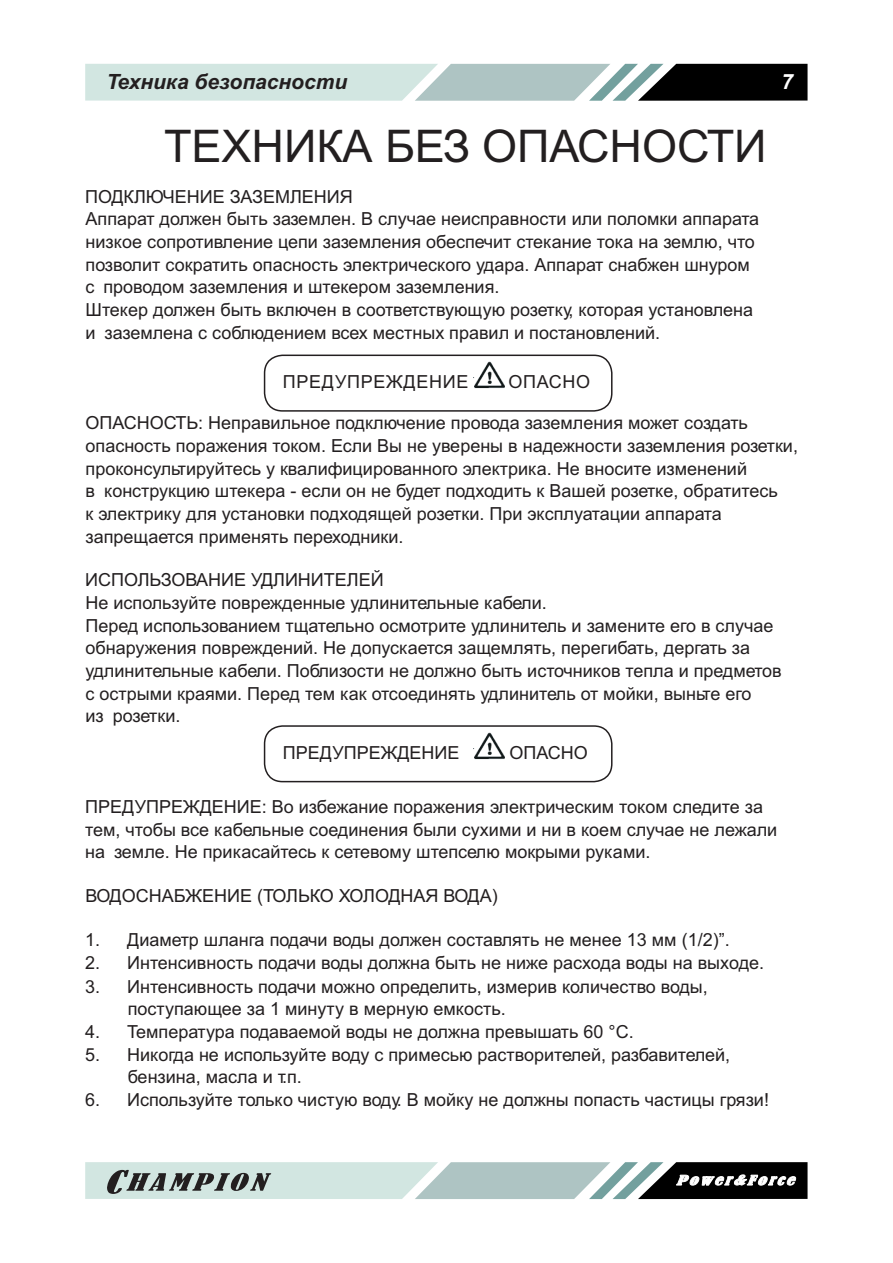
<style>
.page{position:relative;width:893px;height:1263px;background:#fff}
.page>*{position:absolute;margin:0;border:0;box-sizing:border-box;transform-origin:0 0}
.t1{font:45px "Arial";color:#231f20}
.t2{font:italic 700 21px "Arial";color:#231f20}
.t3{font:italic 700 21px "Arial";color:#fff}
.t4{font:18px/22.6px "Arial";color:#231f20}
.t5{font:18px "Arial";letter-spacing:.04em;color:#231f20}
</style>
<div class="page">
<svg style="left:85px;top:64px;width:722px;height:37px;background:#9faeac"></svg>
<svg style="left:85px;top:1162px;width:722px;height:37px;background:#9caaa8"></svg>
<img style="left:474px;top:361px;width:31px;height:28px">
<div style="left:264px;top:355px;width:348px;height:57px;border:2px solid #231f20;border-radius:18px"></div>
<img style="left:474px;top:732px;width:31px;height:28px">
<div style="left:264px;top:725px;width:348px;height:57px;border:2px solid #231f20;border-radius:18px"></div>
<p class="t2" style="left:106px;top:73px;width:242px">Техника безопасности</p>
<p class="t3" style="left:781px;top:74px;width:13px">7</p>
<h1 class="t1" style="left:164px;top:120px;width:604px">ТЕХНИКА БЕЗ ОПАСНОСТИ</h1>
<p class="t4" style="left:85px;top:185px;width:675px">ПОДКЛЮЧЕНИЕ ЗАЗЕМЛЕНИЯ<br>Аппарат должен быть заземлен. В случае неисправности или поломки аппарата низкое сопротивление цепи заземления обеспечит стекание тока на землю, что позволит сократить опасность электрического удара. Аппарат снабжен шнуром с проводом заземления и штекером заземления.<br>Штекер должен быть включен в соответствующую розетку, которая установлена и заземлена с соблюдением всех местных правил и постановлений.</p>
<p class="t5" style="left:283px;top:372px;width:187px">ПРЕДУПРЕЖДЕНИЕ</p>
<p class="t4" style="left:508px;top:371px;width:83px">ОПАСНО</p>
<p class="t4" style="left:86px;top:412px;width:714px">ОПАСНОСТЬ: Неправильное подключение провода заземления может создать опасность поражения током. Если Вы не уверены в надежности заземления розетки, проконсультируйтесь у квалифицированного электрика. Не вносите изменений<br>в конструкцию штекера - если он не будет подходить к Вашей розетке, обратитесь<br>к электрику для установки подходящей розетки. При эксплуатации аппарата запрещается применять переходники.</p>
<p class="t4" style="left:85px;top:569px;width:698px">ИСПОЛЬЗОВАНИЕ УДЛИНИТЕЛЕЙ<br>Не используйте поврежденные удлинительные кабели.<br>Перед использованием тщательно осмотрите удлинитель и замените его в случае обнаружения повреждений. Не допускается защемлять, перегибать, дергать за удлинительные кабели. Поблизости не должно быть источников тепла и предметов с острыми краями. Перед тем как отсоединять удлинитель от мойки, выньте его<br>из розетки.</p>
<p class="t4" style="left:283px;top:741px;width:178px">ПРЕДУПРЕЖДЕНИЕ</p>
<p class="t4" style="left:510px;top:741px;width:80px">ОПАСНО</p>
<p class="t4" style="left:85px;top:795px;width:694px">ПРЕДУПРЕЖДЕНИЕ: Во избежание поражения электрическим током следите за тем, чтобы все кабельные соединения были сухими и ни в коем случае не лежали на земле. Не прикасайтесь к сетевому штепселю мокрыми руками.</p>
<p class="t4" style="left:86px;top:885px;width:414px">ВОДОСНАБЖЕНИЕ (ТОЛЬКО ХОЛОДНАЯ ВОДА)</p>
<p class="t4" style="left:85px;top:929px;width:646px">1. Диаметр шланга подачи воды должен составлять не менее 13 мм (1/2)”.</p>
<p class="t4" style="left:85px;top:952px;width:680px">2. Интенсивность подачи воды должна быть не ниже расхода воды на выходе.</p>
<p class="t4" style="left:128px;top:975px;width:582px;text-indent:-43px">3. Интенсивность подачи можно определить, измерив количество воды, поступающее за 1 минуту в мерную емкость.</p>
<p class="t4" style="left:85px;top:1021px;width:550px">4. Температура подаваемой воды не должна превышать 60 °C.</p>
<p class="t4" style="left:128px;top:1043px;width:604px;text-indent:-43px">5. Никогда не используйте воду с примесью растворителей, разбавителей, бензина, масла и т.п.</p>
<p class="t4" style="left:85px;top:1088px;width:685px">6. Используйте только чистую воду. В мойку не должны попасть частицы грязи!</p>
</div>
